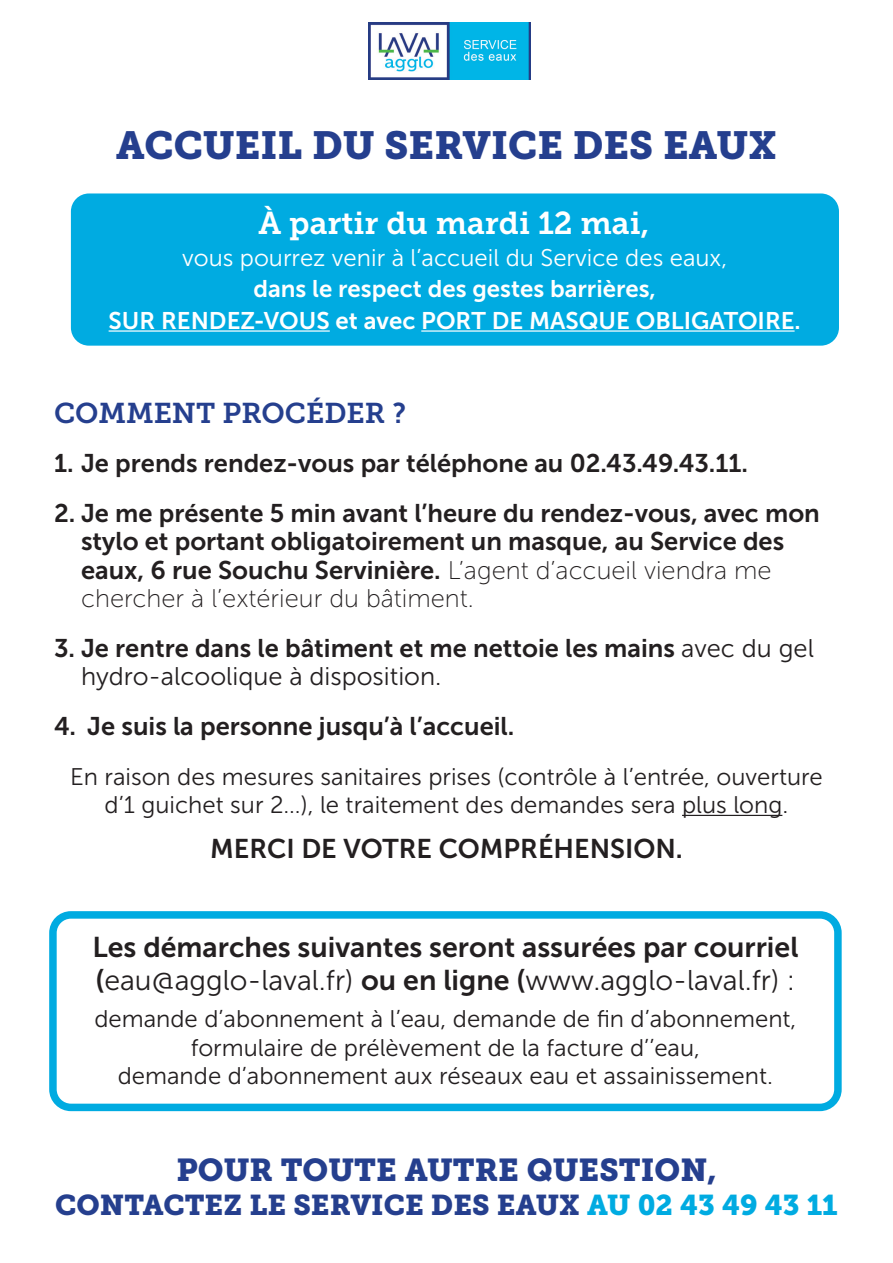
<style>
.page{position:relative;width:893px;height:1263px;background:#fff}
.page>*{position:absolute;margin:0;border:0;box-sizing:border-box;transform-origin:0 0}
.t1{font:39px "Museo Slab 900";color:#253f8e}
.t2{font:31.5px "Museo Slab 900";color:#253f8e}
.t3{font:31.5px "Museo Slab 700";color:#fff}
.t4{font:28.5px/33px "Museo Sans 700";color:#231f20}
.t5{font:28.5px "Museo Slab 900";color:#253f8e}
.t6{font:28.5px "Museo Slab 700";color:#253f8e}
.t7{font:27px "Museo Sans 700";color:#231f20}
.t8{font:25.5px/28.5px "Museo Sans 700";color:#231f20}
.t9{font:24px/28.5px "Museo Sans 300";color:#231f20;text-align:center}
.t10{font:24px "Museo Sans 700";color:#fff}
.t11{font:24px "Museo Sans 300";color:#fff}
.s1{font-family:"Museo Sans 100"}
.s2{font-family:"Museo Sans 300"}
.s3{color:#00abe1}
</style>
<div class="page">
<hr style="left:682px;top:815px;width:100px;height:1px;background:#231f20">
<div style="left:49px;top:911px;width:793px;height:200px;border:8px solid #00abe1;border-radius:18px"></div>
<div style="left:71px;top:193px;width:768px;height:153px;background:#00abe1;border-radius:18px"></div>
<hr style="left:109px;top:330px;width:221px;height:2px;background:#fff">
<hr style="left:421px;top:330px;width:374px;height:2px;background:#fff">
<img style="left:368px;top:23px;width:162px;height:56px">
<p class="t1" style="left:116px;top:123px;width:662px">ACCUEIL DU SERVICE DES EAUX</p>
<p class="t3" style="left:259px;top:205px;width:392px">À partir du mardi 12 mai,</p>
<p class="t11" style="left:182px;top:244px;width:547px">vous pourrez venir à l’accueil du Service des eaux,</p>
<p class="t10" style="left:253px;top:275px;width:404px">dans le respect des gestes barrières,</p>
<p class="t10" style="left:109px;top:307px;width:694px">SUR RENDEZ-VOUS et avec PORT DE MASQUE OBLIGATOIRE.</p>
<p class="t6" style="left:54px;top:397px;width:354px">COMMENT PROCÉDER ?</p>
<p class="t8" style="left:54px;top:449px;width:696px">1. Je prends rendez-vous par téléphone au 02.43.49.43.11.</p>
<p class="t8" style="left:81px;top:499px;width:740px;text-indent:-27px">2. Je me présente 5 min avant l’heure du rendez-vous, avec mon stylo et portant obligatoirement un masque, au Service des eaux, 6 rue Souchu Servinière. <span class="s1">L’agent d’accueil viendra me chercher à l’extérieur du bâtiment.</span></p>
<p class="t8" style="left:81px;top:634px;width:734px;text-indent:-27px">3. Je rentre dans le bâtiment et me nettoie les mains <span class="s2">avec du gel hydro-alcoolique à disposition.</span></p>
<p class="t8" style="left:54px;top:712px;width:462px">4. Je suis la personne jusqu’à l’accueil.</p>
<p class="t9" style="left:70px;top:762px;width:754px">En raison des mesures sanitaires prises (contrôle à l’entrée, ouverture d’1 guichet sur 2…), le traitement des demandes sera plus long.</p>
<p class="t7" style="left:210px;top:834px;width:474px">MERCI DE VOTRE COMPRÉHENSION.</p>
<p class="t4" style="left:92px;top:931px;width:707px">Les démarches suivantes seront assurées par courriel (<span class="s2">eau@agglo-laval.fr)</span> ou en ligne (<span class="s2">www.agglo-laval.fr) :</span></p>
<p class="t9" style="left:94px;top:1005px;width:704px">demande d’abonnement à l’eau, demande de fin d’abonnement, formulaire de prélèvement de la facture d’’eau,</p>
<p class="t9" style="left:118px;top:1062px;width:657px">demande d’abonnement aux réseaux eau et assainissement.</p>
<p class="t2" style="left:176px;top:1152px;width:542px">POUR TOUTE AUTRE QUESTION,</p>
<p class="t5" style="left:55px;top:1189px;width:784px">CONTACTEZ LE SERVICE DES EAUX <span class="s3">AU 02 43 49 43 11</span></p>
</div>
